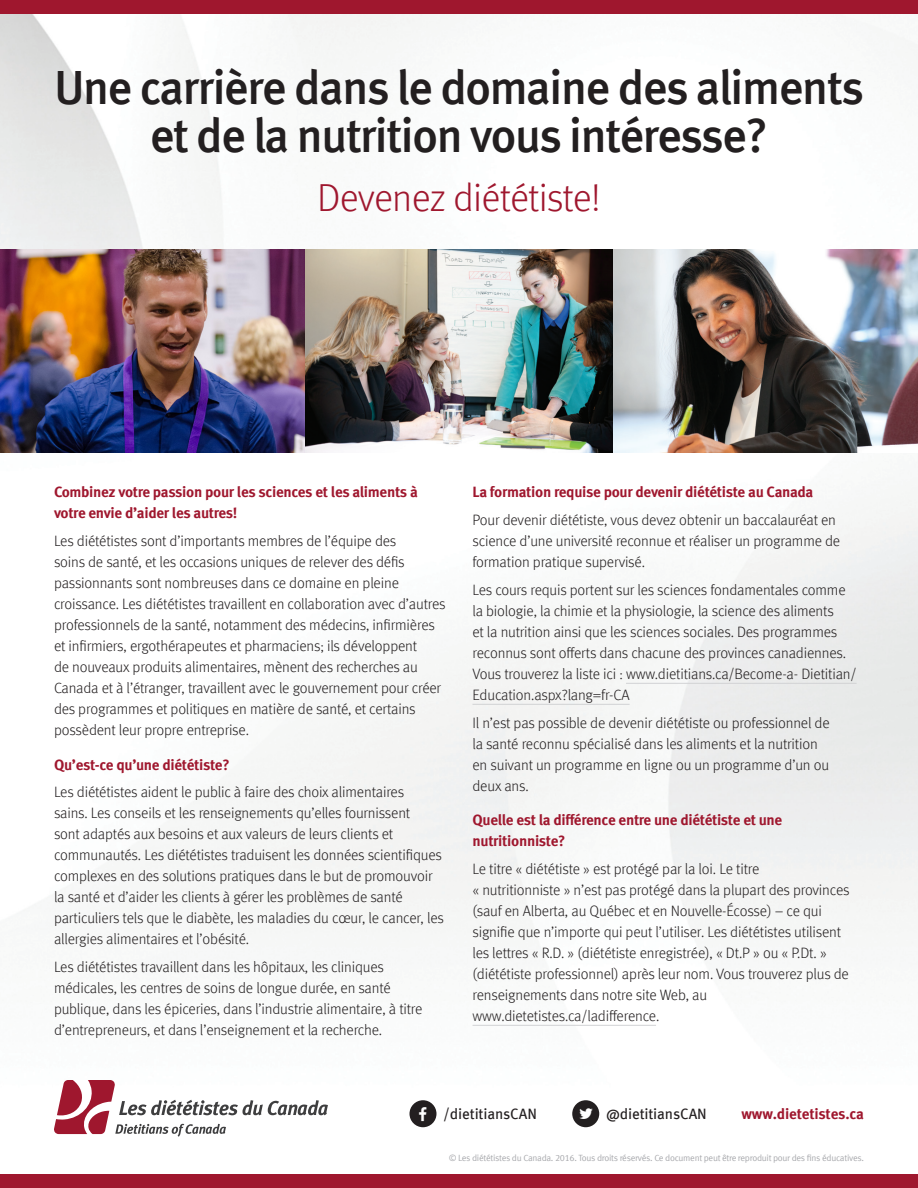
<style>
.page{position:relative;width:918px;height:1188px;background:#fff}
.page>*{position:absolute;margin:0;border:0;box-sizing:border-box;transform-origin:0 0}
.t1{font:500 48px/48px "Meta Offc";letter-spacing:-.04em;color:#231f20;text-align:center}
.t2{font:300 39px "Meta Offc";letter-spacing:-.02em;color:#9f172e}
.Body___P{font:300 15px/21px "Meta Offc";letter-spacing:-.01em;color:#231f20}
.Body___H1{font:700 15px/21px "Meta Offc";letter-spacing:-.02em;color:#9f172e}
.Body___Social{font:15px "Meta Offc";letter-spacing:-.01em;color:#231f20}
.Body___Social-2{font:700 15px "Meta Offc";letter-spacing:-.01em;color:#9f172e}
.Body___Social-3{font:9px "Meta Offc Norm";letter-spacing:-.03em;color:#a8a9ad}
</style>
<div class="page">
<img style="left:0;top:14px;width:918px;height:1114px">
<div style="left:0;top:0;width:918px;height:14px;background:#9f172e"></div>
<div style="left:0;top:1174px;width:918px;height:14px;background:#9f172e"></div>
<img style="left:612px;top:250px;width:306px;height:202px">
<img style="left:0;top:250px;width:306px;height:202px">
<div style="left:410px;top:1100px;width:26px;height:27px;background:#231f20;border-radius:50%"></div>
<div style="left:572px;top:1100px;width:27px;height:27px;background:#231f20;border-radius:50%"></div>
<img style="left:306px;top:250px;width:306px;height:202px">
<hr style="left:626px;top:683px;width:231px;height:1px;background:#d1d2d4">
<hr style="left:472px;top:704px;width:158px;height:1px;background:#d1d2d4">
<hr style="left:472px;top:1025px;width:184px;height:1px;background:#d1d2d4">
<svg style="left:54px;top:1080px;width:274px;height:57px"></svg>
<p class="t1" style="left:54px;top:65px;width:812px">Une carrière dans le domaine des aliments et de la nutrition vous intéresse?</p>
<p class="t2" style="left:317px;top:175px;width:285px">Devenez diététiste!</p>
<p class="Body___H1" style="left:54px;top:482px;width:365px">Combinez votre passion pour les sciences et les aliments à votre envie d’aider les autres!</p>
<p class="Body___P" style="left:54px;top:531px;width:393px">Les diététistes sont d’importants membres de l’équipe des<br>soins de santé, et les occasions uniques de relever des défis passionnants sont nombreuses dans ce domaine en pleine croissance. Les diététistes travaillent en collaboration avec d’autres professionnels de la santé, notamment des médecins, infirmières et infirmiers, ergothérapeutes et pharmaciens; ils développent<br>de nouveaux produits alimentaires, mènent des recherches au Canada et à l’étranger, travaillent avec le gouvernement pour créer des programmes et politiques en matière de santé, et certains possèdent leur propre entreprise.</p>
<p class="Body___H1" style="left:54px;top:754px;width:177px">Qu’est-ce qu’une diététiste?</p>
<p class="Body___P" style="left:54px;top:782px;width:391px">Les diététistes aident le public à faire des choix alimentaires<br>sains. Les conseils et les renseignements qu’elles fournissent<br>sont adaptés aux besoins et aux valeurs de leurs clients et communautés. Les diététistes traduisent les données scientifiques complexes en des solutions pratiques dans le but de promouvoir la santé et d’aider les clients à gérer les problèmes de santé particuliers tels que le diabète, les maladies du cœur, le cancer, les allergies alimentaires et l’obésité.</p>
<p class="Body___P" style="left:54px;top:957px;width:370px">Les diététistes travaillent dans les hôpitaux, les cliniques médicales, les centres de soins de longue durée, en santé publique, dans les épiceries, dans l’industrie alimentaire, à titre d’entrepreneurs, et dans l’enseignement et la recherche.</p>
<p class="Body___H1" style="left:472px;top:482px;width:342px">La formation requise pour devenir diététiste au Canada</p>
<p class="Body___P" style="left:472px;top:510px;width:369px">Pour devenir diététiste, vous devez obtenir un baccalauréat en science d’une université reconnue et réaliser un programme de formation pratique supervisé.</p>
<p class="Body___P" style="left:472px;top:580px;width:386px">Les cours requis portent sur les sciences fondamentales comme la biologie, la chimie et la physiologie, la science des aliments<br>et la nutrition ainsi que les sciences sociales. Des programmes reconnus sont offerts dans chacune des provinces canadiennes.<br>Vous trouverez la liste ici : www.dietitians.ca/Become-a- Dietitian/ Education.aspx?lang=fr-CA</p>
<p class="Body___P" style="left:472px;top:712px;width:359px">Il n’est pas possible de devenir diététiste ou professionnel de la santé reconnu spécialisé dans les aliments et la nutrition en suivant un programme en ligne ou un programme d’un ou deux ans.</p>
<p class="Body___H1" style="left:472px;top:810px;width:311px">Quelle est la différence entre une diététiste et une nutritionniste?</p>
<p class="Body___P" style="left:472px;top:859px;width:379px">Le titre « diététiste » est protégé par la loi. Le titre<br>« nutritionniste » n’est pas protégé dans la plupart des provinces (sauf en Alberta, au Québec et en Nouvelle-Écosse) – ce qui signifie que n’importe qui peut l’utiliser. Les diététistes utilisent les lettres « R.D. » (diététiste enregistrée), « Dt.P » ou « P.Dt. » (diététiste professionnel) après leur nom. Vous trouverez plus de renseignements dans notre site Web, au www.dietetistes.ca/ladifference.</p>
<p class="Body___Social" style="left:443px;top:1105px;width:95px">/dietitiansCAN</p>
<p class="Body___Social" style="left:606px;top:1105px;width:102px">@dietitiansCAN</p>
<p class="Body___Social-2" style="left:742px;top:1105px;width:124px">www.dietetistes.ca</p>
<p class="Body___Social-3" style="left:449px;top:1153px;width:417px">© Les diététistes du Canada. 2016. Tous droits réservés. Ce document peut être reproduit pour des fins éducatives.</p>
</div>
